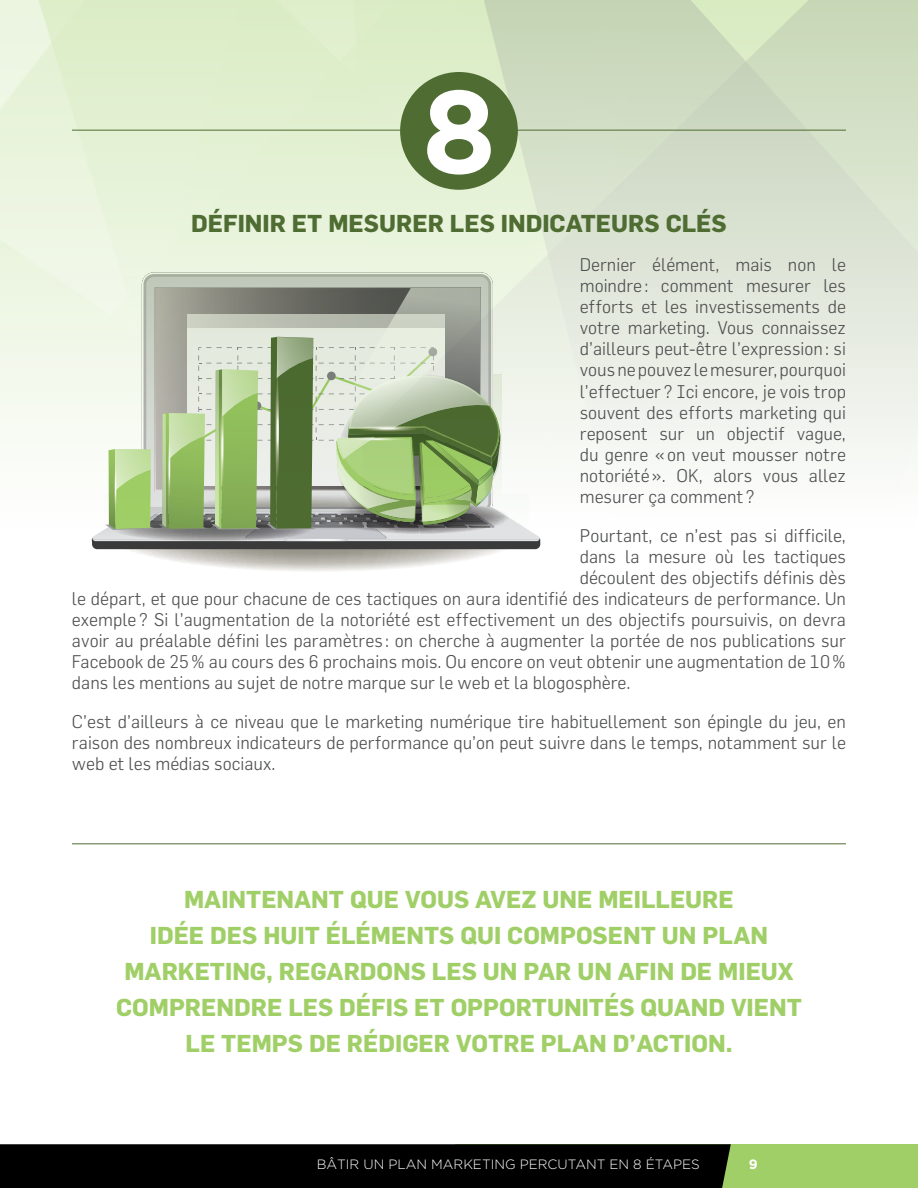
<style>
.page{position:relative;width:918px;height:1188px;background:#fff}
.page>*{position:absolute;margin:0;border:0;box-sizing:border-box;transform-origin:0 0}
.t1{font:700 117.75px "Gotham";color:#fff}
.t2{font:700 24px/36px "Flama";color:#a0cf67;text-align:center}
.t3{font:700 24px "Flama";color:#4f6d33}
.t4{font:300 18px/21px "Flama";color:#4d4e4f;text-align:justify}
.t5{font:300 13.5px "Gotham";color:#fff}
.t6{font:700 13.5px "Gotham";color:#fff}
</style>
<div class="page">
<svg style="left:0;top:0;width:918px;height:460px"></svg>
<hr style="left:72px;top:130px;width:774px;height:1px;background:#4f6d33">
<hr style="left:72px;top:843px;width:774px;height:1px;background:#4f6d33">
<div style="left:400px;top:72px;width:118px;height:118px;background:#4f6d33;border-radius:50%"></div>
<svg style="left:142px;top:272px;width:351px;height:16px;fill:#bfc8b9"></svg>
<svg style="left:90px;top:288px;width:453px;height:283px"></svg>
<div style="left:455px;top:1144px;width:463px;height:44px;background:#a0cf67"></div>
<div style="left:0;top:1144px;width:731px;height:44px;background:#000"></div>
<h1 class="t1" style="left:422px;top:64px;width:76px">8</h1>
<h2 class="t3" style="left:191px;top:209px;width:537px">DÉFINIR ET MESURER LES INDICATEURS CLÉS</h2>
<p class="t4" style="left:580px;top:254px;width:268px">Dernier élément, mais non le moindre : comment mesurer les efforts et les investissements de votre marketing. Vous connaissez d’ailleurs peut-être l’expression: si vous ne pouvez le mesurer, pourquoi l’effectuer? Ici encore, je vois trop souvent des efforts marketing qui reposent sur un objectif vague, du genre «on veut mousser notre notoriété». OK, alors vous allez mesurer ça comment?</p>
<p class="t4" style="left:580px;top:525px;width:268px">Pourtant, ce n’est pas si difficile,</p>
<p class="t4" style="left:580px;top:546px;width:268px">dans la mesure où les tactiques</p>
<p class="t4" style="left:580px;top:567px;width:268px">découlent des objectifs définis dès</p>
<p class="t4" style="left:72px;top:588px;width:776px">le départ, et que pour chacune de ces tactiques on aura identifié des indicateurs de performance. Un</p>
<p class="t4" style="left:72px;top:609px;width:776px">exemple? Si l’augmentation de la notoriété est effectivement un des objectifs poursuivis, on devra</p>
<p class="t4" style="left:72px;top:630px;width:775px">avoir au préalable défini les paramètres : on cherche à augmenter la portée de nos publications sur</p>
<p class="t4" style="left:72px;top:651px;width:775px">Facebook de 25% au cours des 6 prochains mois. Ou encore on veut obtenir une augmentation de 10%</p>
<p class="t4" style="left:72px;top:672px;width:557px">dans les mentions au sujet de notre marque sur le web et la blogosphère.</p>
<p class="t4" style="left:72px;top:711px;width:776px">C’est d’ailleurs à ce niveau que le marketing numérique tire habituellement son épingle du jeu, en raison des nombreux indicateurs de performance qu’on peut suivre dans le temps, notamment sur le web et les médias sociaux.</p>
<h2 class="t2" style="left:116px;top:881px;width:687px">MAINTENANT QUE VOUS AVEZ UNE MEILLEURE<br>IDÉE DES HUIT ÉLÉMENTS QUI COMPOSENT UN PLAN MARKETING, REGARDONS LES UN PAR UN AFIN DE MIEUX COMPRENDRE LES DÉFIS ET OPPORTUNITÉS QUAND VIENT LE TEMPS DE RÉDIGER VOTRE PLAN D’ACTION.</h2>
<p class="t5" style="left:317px;top:1157px;width:384px">BÂTIR UN PLAN MARKETING PERCUTANT EN 8 ÉTAPES</p>
<p class="t6" style="left:749px;top:1157px;width:10px">9</p>
</div>
